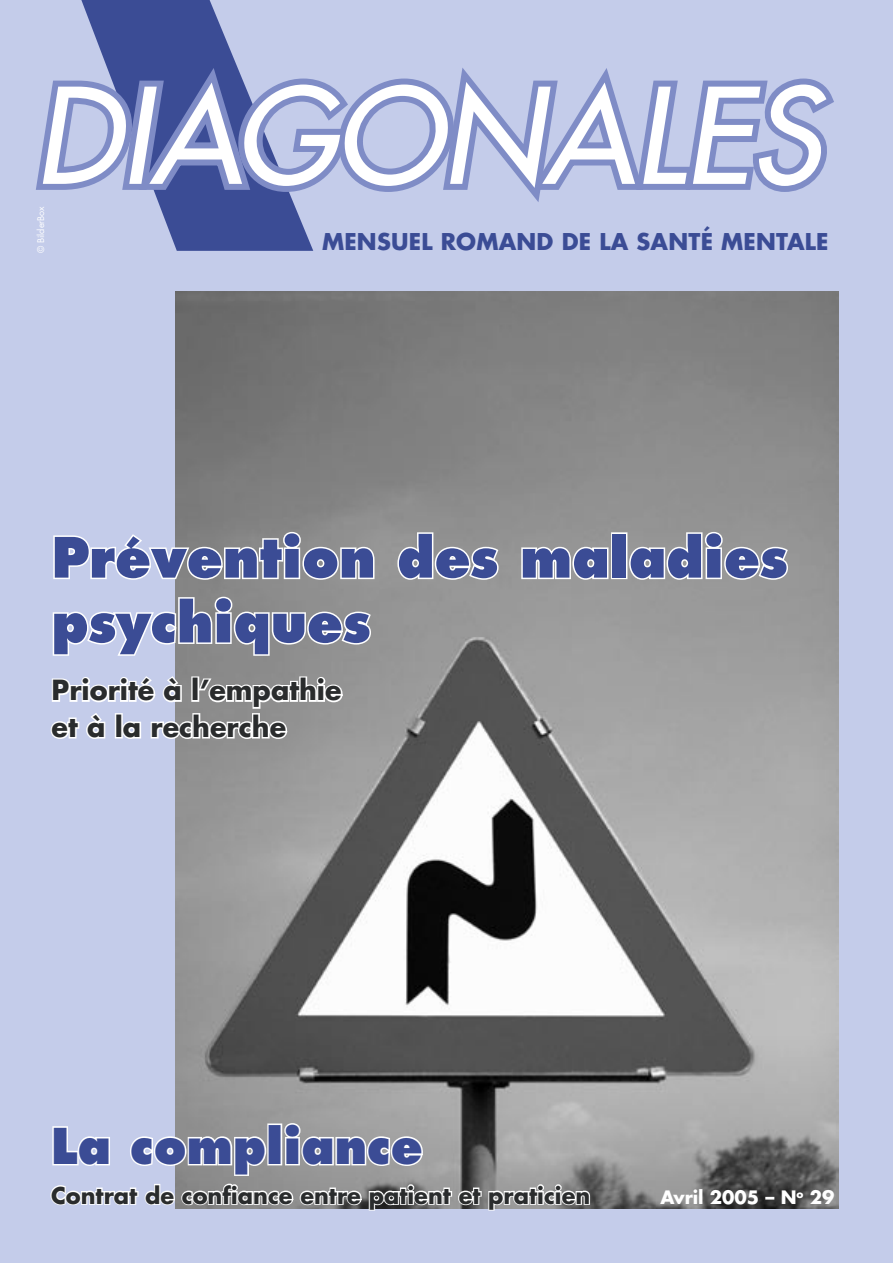
<style>
.page{position:relative;width:893px;height:1263px;background:#c4ccea}
.page>*{position:absolute;margin:0;border:0;box-sizing:border-box;transform-origin:0 0}
.t1{font:italic 129px "Futura";color:#fff}
.Titre_36__bleu{font:800 54px/64.8px "Futura";color:#3b4c95;scale:.96 1}
.Titre_36__bleu-2{font:800 48px "Futura";color:#3b4c95;scale:.96 1}
.Soutitre{font:700 27px "Futura";color:#2a2c2d}
.Soutitre-2{font:700 22.5px "Futura";color:#2a2c2d}
.t2{font:700 22.5px "Futura";letter-spacing:.01em;color:#3b4c95}
.t3{font:700 18px "Futura";color:#fff}
.Copyright{font:9px "Futura";color:#fff}
</style>
<div class="page">
<img style="left:176px;top:291px;width:662px;height:917px">
<svg style="left:81px;top:0;width:232px;height:251px;fill:#3b4c95"></svg>
<svg style="left:36px;top:53px;width:798px;height:164px"></svg>
<svg style="left:50px;top:1121px;width:541px;height:90px"></svg>
<svg style="left:53px;top:530px;width:323px;height:51px"></svg>
<svg style="left:396px;top:531px;width:104px;height:50px;background:#b0b0b0"></svg>
<svg style="left:520px;top:545px;width:90px;height:36px;background:#bbb"></svg>
<div style="left:611px;top:532px;width:16px;height:47px;border:3px solid #fff"></div>
<svg style="left:628px;top:530px;width:162px;height:51px;background:#b2b2b2"></svg>
<svg style="left:52px;top:595px;width:321px;height:62px"></svg>
<svg style="left:50px;top:674px;width:295px;height:66px"></svg>
<p class="t1" style="left:35px;top:52px;width:787px">DIAGONALES</p>
<p class="Copyright" style="left:35px;top:253px;width:49px;rotate:-90deg">© BilderBox</p>
<p class="t2" style="left:322px;top:226px;width:508px">MENSUEL ROMAND DE LA SANTÉ MENTALE</p>
<p class="Titre_36__bleu" style="left:52px;top:525px;width:768px">Prévention des maladies psychiques</p>
<p class="Soutitre" style="left:52px;top:671px;width:292px">Priorité à l’empathie</p>
<p class="Soutitre" style="left:52px;top:708px;width:236px">et à la recherche</p>
<p class="Titre_36__bleu-2" style="left:51px;top:1116px;width:389px">La compliance</p>
<p class="Soutitre-2" style="left:51px;top:1179px;width:541px">Contrat de confiance entre patient et praticien</p>
<p class="t3" style="left:660px;top:1185px;width:175px">Avril 2005 – N<sup>o</sup> 29</p>
</div>
